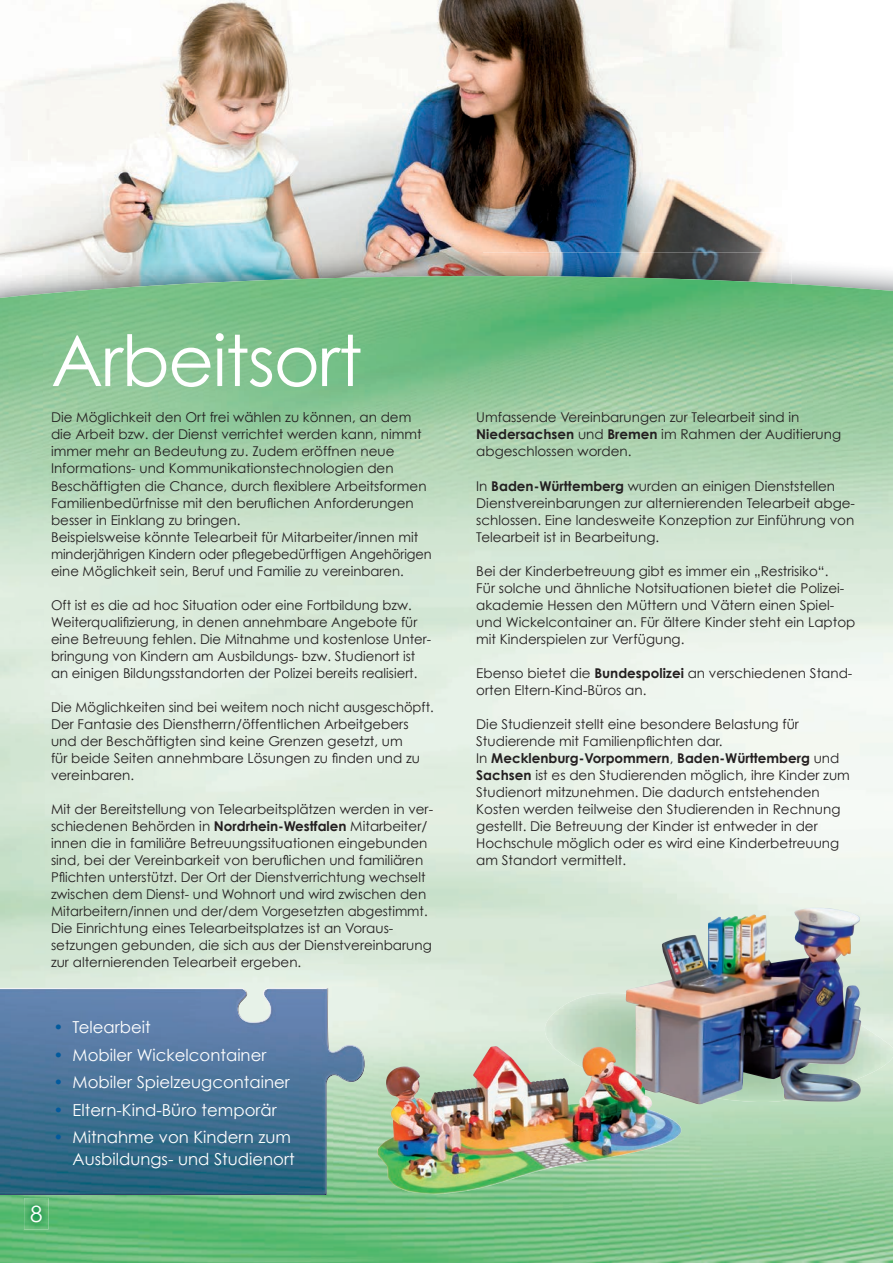
<style>
.page{position:relative;width:893px;height:1263px;background:#fff}
.page>*{position:absolute;margin:0;border:0;box-sizing:border-box;transform-origin:0 0}
.t1{font:70.5px "Century Gothic";letter-spacing:-.02em;color:#fff}
.t2{font:22.5px "Century Gothic";color:#fff}
.t3{font:16.5px/21.3px "Century Gothic";color:#fff;text-align:right}
.t4{font:13.5px/17px "Century Gothic";color:#231f20}
.s1{font-weight:700}
.s2{color:#015a9d}
</style>
<div class="page">
<img style="left:0;top:0;width:782px;height:252px">
<img style="left:0;top:252px;width:793px;height:24px">
<img style="left:0;top:276px;width:893px;height:987px">
<img style="left:24px;top:1198px;width:24px;height:31px">
<svg style="left:363px;top:1054px;width:2px;height:19px"></svg>
<img style="left:0;top:988px;width:363px;height:207px">
<img style="left:530px;top:993px;width:363px;height:109px">
<img style="left:625px;top:910px;width:238px;height:195px">
<img style="left:375px;top:1046px;width:306px;height:148px">
<h1 class="t1" style="left:51px;top:318px;width:313px">Arbeitsort</h1>
<p class="t4" style="left:51px;top:409px;width:382px">Die Möglichkeit den ort frei wählen zu können, an dem die Arbeit bzw. der Dienst verrichtet werden kann, nimmt immer mehr an Bedeutung zu. Zudem eröffnen neue Informations- und Kommunikationstechnologien den Beschäftigten die Chance, durch flexiblere Arbeitsformen Familienbedürfnisse mit den beruflichen Anforderungen besser in Einklang zu bringen.<br>Beispielsweise könnte Telearbeit für Mitarbeiter/innen mit minderjährigen Kindern oder pflegebedürftigen Angehörigen eine Möglichkeit sein, Beruf und Familie zu vereinbaren.</p>
<p class="t4" style="left:51px;top:596px;width:382px">Oft ist es die ad hoc Situation oder eine Fortbildung bzw.<br>Weiterqualifizierung, in denen annehmbare Angebote für eine Betreuung fehlen. Die Mitnahme und kostenlose Unter&shy;bringung von Kindern am Ausbildungs- bzw. Studienort ist an einigen Bildungsstandorten der Polizei bereits realisiert.</p>
<p class="t4" style="left:51px;top:698px;width:384px">Die Möglichkeiten sind bei weitem noch nicht ausgeschöpft.<br>Der Fantasie des Dienstherrn/öffentlichen Arbeitgebers und der Beschäftigten sind keine Grenzen gesetzt, um<br>für beide Seiten annehmbare Lösungen zu finden und zu vereinbaren.</p>
<p class="t4" style="left:51px;top:800px;width:384px">Mit der Bereitstellung von Telearbeitsplätzen werden in ver&shy;schiedenen Behörden in <span class="s1">Nordrhein-Westfalen</span> Mitarbeiter/ innen die in familiäre Betreuungssituationen eingebunden sind, bei der Vereinbarkeit von beruflichen und familiären Pflichten unterstützt. Der ort der Dienstverrichtung wechselt zwischen dem Dienst- und Wohnort und wird zwischen den Mitarbeitern/innen und der/dem Vorgesetzten abgestimmt.<br>Die Einrichtung eines Telearbeitsplatzes ist an Voraus&shy;setzungen gebunden, die sich aus der Dienstvereinbarung zur alternierenden Telearbeit ergeben.</p>
<p class="t3" style="left:53px;top:1016px;width:99px"><span class="s2">•</span> Telearbeit</p>
<p class="t3" style="left:53px;top:1044px;width:214px"><span class="s2">•</span> Mobiler Wickelcontainer</p>
<p class="t3" style="left:53px;top:1071px;width:238px"><span class="s2">•</span> Mobiler Spielzeugcontainer</p>
<p class="t3" style="left:53px;top:1099px;width:225px"><span class="s2">•</span> Eltern-Kind-Büro temporär</p>
<p class="t3" style="left:53px;top:1126px;width:243px"><span class="s2">•</span> Mitnahme von Kindern zum<br>Ausbildungs- und Studienort</p>
<h2 class="t2" style="left:30px;top:1200px;width:14px">8</h2>
<p class="t4" style="left:476px;top:409px;width:366px">Umfassende Vereinbarungen zur Telearbeit sind in<br><span class="s1">Niedersachsen</span> und <span class="s1">Bremen</span> im Rahmen der Auditierung abgeschlossen worden.</p>
<p class="t4" style="left:476px;top:477px;width:380px">In <span class="s1">Baden-Württemberg</span> wurden an einigen Dienststellen Dienstvereinbarungen zur alternierenden Telearbeit abge&shy;schlossen. Eine landesweite Konzeption zur Einführung von Telearbeit ist in Bearbeitung.</p>
<p class="t4" style="left:476px;top:562px;width:381px">Bei der Kinderbetreuung gibt es immer ein „Restrisiko“.<br>Für solche und ähnliche Notsituationen bietet die Polizei&shy;akademie Hessen den Müttern und Vätern einen Spiel&shy;und Wickelcontainer an. Für ältere Kinder steht ein Laptop mit Kinderspielen zur Verfügung.</p>
<p class="t4" style="left:476px;top:664px;width:378px">Ebenso bietet die <span class="s1">Bundespolizei</span> an verschiedenen Stand&shy;orten Eltern-Kind-Büros an.</p>
<p class="t4" style="left:476px;top:715px;width:375px">Die Studienzeit stellt eine besondere Belastung für Studierende mit Familienpflichten dar.<br>In <span class="s1">Mecklenburg-Vorpommern</span>, <span class="s1">Baden-Württemberg</span> und <span class="s1">Sachsen</span> ist es den Studierenden möglich, ihre Kinder zum Studienort mitzunehmen. Die dadurch entstehenden Kosten werden teilweise den Studierenden in Rechnung gestellt. Die Betreuung der Kinder ist entweder in der Hochschule möglich oder es wird eine Kinderbetreuung am Standort vermittelt.</p>
</div>
